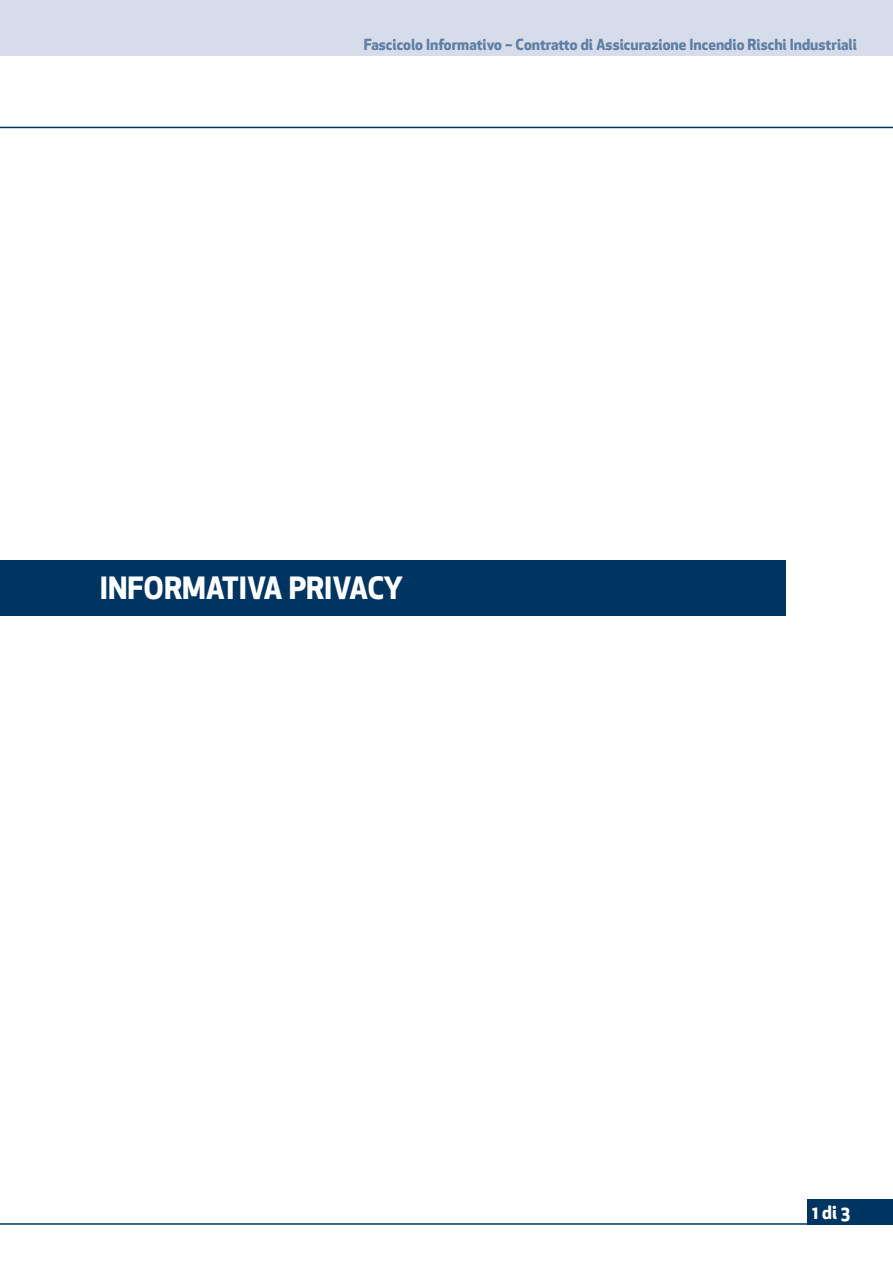
<style>
.page{position:relative;width:893px;height:1263px;background:#fff}
.page>*{position:absolute;margin:0;border:0;box-sizing:border-box;transform-origin:0 0}
.t1{font:700 30px "Apex New";color:#fff}
.t2{font:700 18px "Apex New";color:#fff}
.t3{font:700 15px "Apex New";color:#5e7fa5}
</style>
<div class="page">
<hr style="left:0;top:127px;width:893px;height:1px;background:#003562">
<div style="left:0;top:560px;width:785px;height:55px;background:#003562"></div>
<div style="left:808px;top:1199px;width:85px;height:26px;background:#003562"></div>
<hr style="left:0;top:1223px;width:893px;height:2px;background:#003562">
<div style="left:0;top:0;width:893px;height:56px;background:#d6dce9"></div>
<p class="t3" style="left:364px;top:33px;width:495px">Fascicolo Informativo – Contratto di Assicurazione Incendio Rischi Industriali</p>
<h1 class="t1" style="left:100px;top:566px;width:305px">INFORMATIVA PRIVACY</h1>
<p class="t2" style="left:812px;top:1199px;width:40px">1 di 3</p>
</div>
